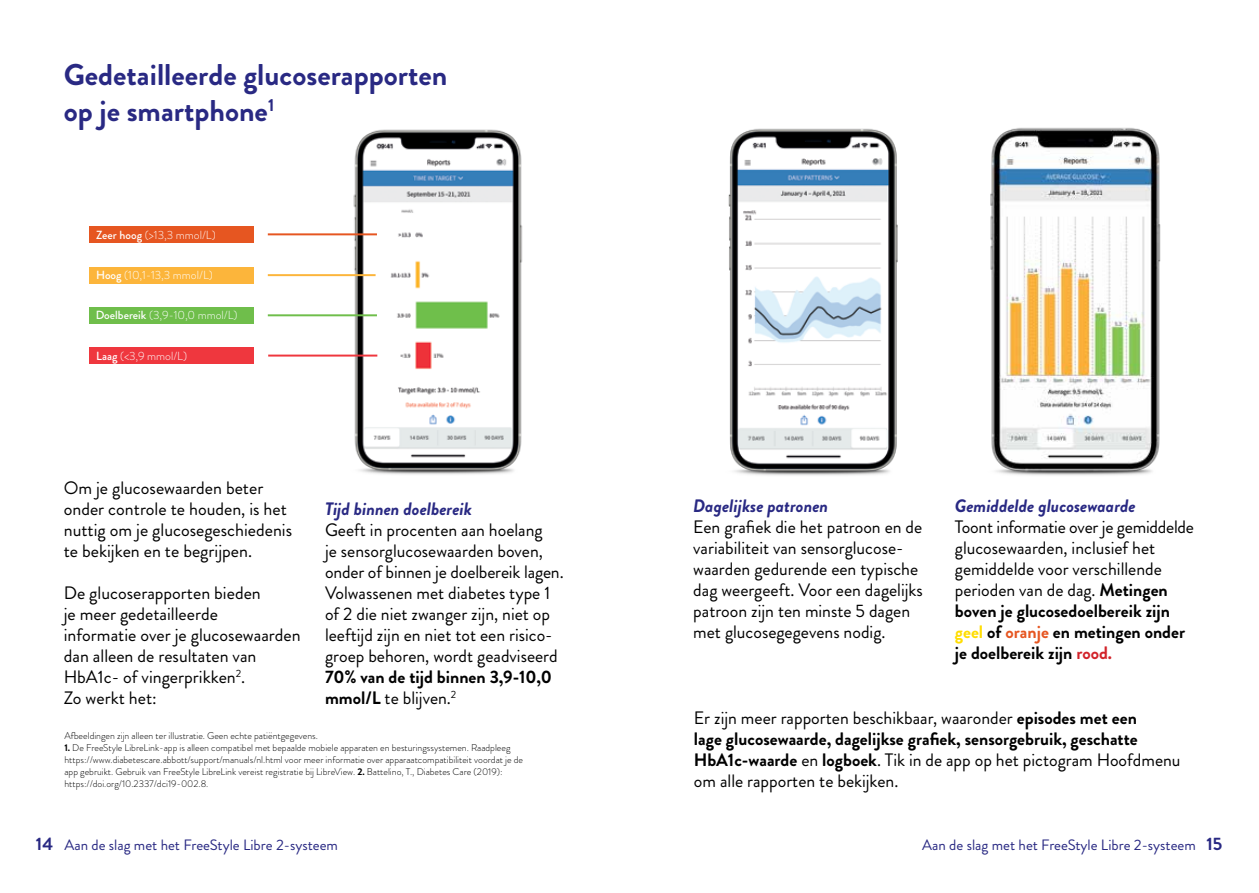
<style>
.page{position:relative;width:1259px;height:893px;background:#fff}
.page>*{position:absolute;margin:0;border:0;box-sizing:border-box;transform-origin:0 0}
.t1{font:700 30px/36px "Brandon Grotesque";color:#292983}
.t2{font:18px/21px "Brandon Grotesque";color:#000}
.t3{font:italic 700 18px "Brandon Grotesque";color:#292983}
.t4{font:700 18px/21px "Brandon Grotesque";color:#000}
.t5{font:15px "Brandon Grotesque";color:#292983}
.t6{font:300 11.85px "Brandon Grotesque";color:#fff}
.t7{font:300 9.75px/12px "Brandon Grotesque";color:#000}
.s1{font-weight:500}
.s2{font-weight:400}
.s3{font-weight:700}
.s4{font-weight:700;color:#fd0}
.s5{font-weight:700;color:#e65621}
.s6{font-weight:700;color:#d2232a}
.s7{font-weight:700;font-size:18px}
</style>
<div class="page">
<img style="left:728px;top:128px;width:170px;height:348px">
<img style="left:990px;top:127px;width:171px;height:349px">
<img style="left:319px;top:129px;width:204px;height:346px">
<hr style="left:268px;top:233px;width:109px;height:2px;background:#e65621">
<div style="left:89px;top:227px;width:165px;height:16px;background:#e65621"></div>
<hr style="left:268px;top:274px;width:107px;height:2px;background:#fcb53b">
<div style="left:89px;top:267px;width:165px;height:16px;background:#fcb53b"></div>
<hr style="left:268px;top:314px;width:109px;height:2px;background:#6fbe4b">
<div style="left:89px;top:307px;width:164px;height:17px;background:#6fbe4b"></div>
<hr style="left:268px;top:355px;width:109px;height:2px;background:#ef373e">
<div style="left:89px;top:347px;width:165px;height:17px;background:#ef373e"></div>
<h1 class="t1" style="left:64px;top:57px;width:385px">Gedetailleerde glucoserapporten op je smartphone<sup>1</sup></h1>
<p class="t6" style="left:96px;top:227px;width:121px"><span class="s1">Zeer hoog</span> (&gt;13,3 mmol/L)</p>
<p class="t6" style="left:96px;top:267px;width:118px"><span class="s1">Hoog</span> (10,1-13,3 mmol/L)</p>
<p class="t6" style="left:96px;top:307px;width:143px"><span class="s1">Doelbereik</span> (3,9-10,0 mmol/L)</p>
<p class="t6" style="left:96px;top:347px;width:92px"><span class="s1">Laag</span> (&lt;3,9 mmol/L)</p>
<p class="t2" style="left:64px;top:477px;width:230px">Om je glucosewaarden beter onder controle te houden, is het nuttig om je glucosegeschiedenis te bekijken en te begrijpen.</p>
<p class="t2" style="left:64px;top:582px;width:238px">De glucoserapporten bieden<br>je meer gedetailleerde<br>informatie over je glucosewaarden dan alleen de resultaten van<br>HbA1c- of vingerprikken<sup>2</sup>.<br>Zo werkt het:</p>
<p class="t3" style="left:325px;top:496px;width:148px">Tijd binnen doelbereik</p>
<p class="t2" style="left:325px;top:519px;width:240px">Geeft in procenten aan hoelang<br>je sensorglucosewaarden boven, onder of binnen je doelbereik lagen.<br>Volwassenen met diabetes type 1 of 2 die niet zwanger zijn, niet op leeftijd zijn en niet tot een risico&shy;groep behoren, wordt geadviseerd</p>
<p class="t4" style="left:325px;top:666px;width:228px">70% van de tijd binnen 3,9-10,0 mmol/L <span class="s2">te blijven.</span><sup>2</sup></p>
<p class="t7" style="left:64px;top:729px;width:255px">Afbeeldingen zijn alleen ter illustratie. Geen echte patiëntgegevens.</p>
<p class="t7" style="left:64px;top:741px;width:460px"><span class="s3">1.</span> De FreeStyle LibreLink-app is alleen compatibel met bepaalde mobiele apparaten en besturingssystemen. Raadpleeg https://www.diabetescare.abbott/support/manuals/nl.html voor meer informatie over apparaatcompatibiliteit voordat je de app gebruikt. Gebruik van FreeStyle LibreLink vereist registratie bij LibreView. <span class="s3">2.</span> Battelino, T., Diabetes Care (2019): https://doi.org/10.2337/dci19-002.8.</p>
<p class="t3" style="left:693px;top:493px;width:136px">Dagelijkse patronen</p>
<p class="t2" style="left:693px;top:517px;width:231px">Een grafiek die het patroon en de variabiliteit van sensorglucose&shy;waarden gedurende een typische dag weergeeft. Voor een dagelijks patroon zijn ten minste 5 dagen met glucosegegevens nodig.</p>
<p class="t3" style="left:955px;top:493px;width:182px">Gemiddelde glucosewaarde</p>
<p class="t2" style="left:955px;top:517px;width:240px">Toont informatie over je gemiddelde glucosewaarden, inclusief het gemiddelde voor verschillende perioden van de dag. <span class="s3">Metingen boven je glucosedoelbereik zijn </span><span class="s4">geel</span> <span class="s3">of</span> <span class="s5">oranje</span> <span class="s3">en metingen onder je doelbereik zijn</span> <span class="s6">rood.</span></p>
<p class="t2" style="left:694px;top:707px;width:488px">Er zijn meer rapporten beschikbaar, waaronder <span class="s3">episodes met een<br>lage glucosewaarde, dagelijkse grafiek, sensorgebruik, geschatte HbA1c-waarde</span> en <span class="s3">logboek</span>. Tik in de app op het pictogram Hoofdmenu om alle rapporten te bekijken.</p>
<p class="t5" style="left:36px;top:835px;width:303px"><span class="s7">14</span> Aan de slag met het FreeStyle Libre 2-systeem</p>
<p class="t5" style="left:922px;top:835px;width:301px">Aan de slag met het FreeStyle Libre 2-systeem <span class="s7">15</span></p>
</div>
